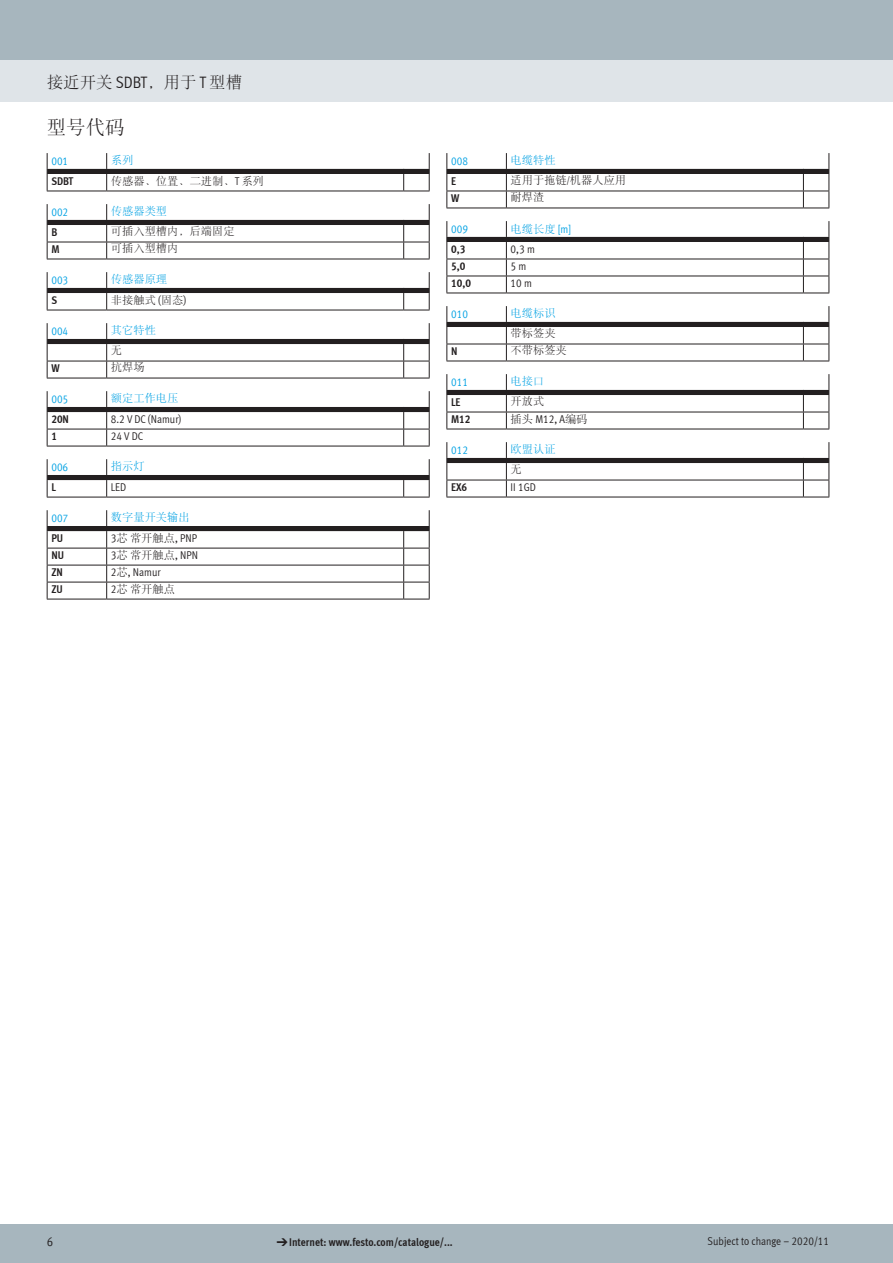
<style>
.page{position:relative;width:893px;height:1263px;background:#fff}
.page>*{position:absolute;margin:0;border:0;box-sizing:border-box;transform-origin:0 0}
.FES_title_section{font:19.5px "DF Song GB W3";color:#231f20}
.FES_title_family{font:16.5px "DF Song GB W3";color:#231f20}
.t1{font:12.75px "Meta Cond LF";color:#231f20}
.t2{font:11.25px "Meta Cond LF";color:#231f20}
.t3{font:700 11.25px "Meta Cond LF";color:#231f20}
.t4{font:11.25px "DF Song GB W3";color:#231f20}
.t5{font:11.25px/20.4px "DF Song GB W3";color:#00a1e3}
.t6{font:11.25px "Meta Cond LF";color:#00a1e3}
.s1{font-family:"Meta Cond LF"}
.s2{color:#231f20}
.s3{font-family:"DF Song GB W3"}
.s4{font-family:"Meto Pict 182";font-weight:400}
</style>
<div class="page">
<div style="left:0;top:1225px;width:893px;height:38px;background:#a7b6be"></div>
<div style="left:0;top:60px;width:893px;height:42px;background:#dfe4e8"></div>
<div style="left:0;top:0;width:893px;height:60px;background:#a7b6be"></div>
<svg style="left:47px;top:153px;width:383px;height:39px"></svg>
<svg style="left:47px;top:204px;width:383px;height:56px"></svg>
<svg style="left:47px;top:272px;width:383px;height:39px"></svg>
<svg style="left:47px;top:323px;width:383px;height:56px"></svg>
<svg style="left:47px;top:391px;width:383px;height:56px"></svg>
<svg style="left:47px;top:459px;width:383px;height:39px"></svg>
<svg style="left:47px;top:510px;width:383px;height:90px"></svg>
<svg style="left:446px;top:153px;width:383px;height:56px"></svg>
<svg style="left:446px;top:221px;width:383px;height:73px"></svg>
<svg style="left:446px;top:306px;width:383px;height:56px"></svg>
<svg style="left:446px;top:374px;width:383px;height:56px"></svg>
<svg style="left:446px;top:442px;width:383px;height:56px"></svg>
<p class="FES_title_family" style="left:47px;top:73px;width:197px">接近开关 <span class="s1">SDBT</span>，用于 <span class="s1">T</span> 型槽</p>
<p class="FES_title_section" style="left:47px;top:117px;width:79px">型号代码</p>
<p class="t6" style="left:51px;top:154px;width:18px">001</p>
<p class="t5" style="left:111px;top:149px;width:24px">系列</p>
<p class="t3" style="left:51px;top:174px;width:24px">SDBT</p>
<p class="t4" style="left:111px;top:175px;width:154px">传感器、位置、二进制、<span class="s1">T</span> 系列</p>
<p class="t6" style="left:51px;top:205px;width:18px">002</p>
<p class="t5" style="left:111px;top:201px;width:58px">传感器类型</p>
<p class="t3" style="left:51px;top:225px;width:7px">B</p>
<p class="t4" style="left:111px;top:225px;width:125px">可插入型槽内，后端固定</p>
<p class="t3" style="left:51px;top:242px;width:10px">M</p>
<p class="t4" style="left:111px;top:242px;width:69px">可插入型槽内</p>
<p class="t6" style="left:51px;top:273px;width:18px">003</p>
<p class="t5" style="left:111px;top:269px;width:58px">传感器原理</p>
<p class="t3" style="left:51px;top:293px;width:7px">S</p>
<p class="t4" style="left:111px;top:294px;width:77px">非接触式 <span class="s1">(</span>固态<span class="s1">)</span></p>
<p class="t6" style="left:51px;top:324px;width:18px">004</p>
<p class="t5" style="left:111px;top:320px;width:46px">其它特性<span class="s2">无</span></p>
<p class="t3" style="left:51px;top:361px;width:10px">W</p>
<p class="t4" style="left:111px;top:361px;width:35px">抗焊场</p>
<p class="t6" style="left:51px;top:392px;width:18px">005</p>
<p class="t5" style="left:111px;top:388px;width:69px">额定工作电压</p>
<p class="t3" style="left:51px;top:412px;width:19px">20N</p>
<p class="t2" style="left:111px;top:412px;width:72px">8.2 V DC (Namur)</p>
<p class="t3" style="left:51px;top:429px;width:7px">1</p>
<p class="t2" style="left:111px;top:429px;width:34px">24 V DC</p>
<p class="t6" style="left:51px;top:460px;width:18px">006</p>
<p class="t5" style="left:111px;top:456px;width:35px">指示灯</p>
<p class="t3" style="left:51px;top:480px;width:6px">L</p>
<p class="t2" style="left:111px;top:480px;width:17px">LED</p>
<p class="t6" style="left:51px;top:511px;width:18px">007</p>
<p class="t5" style="left:111px;top:507px;width:80px">数字量开关输出</p>
<p class="t3" style="left:51px;top:531px;width:13px">PU</p>
<p class="t2" style="left:111px;top:531px;width:88px">3<span class="s3">芯常开触点</span>, PNP</p>
<p class="t3" style="left:51px;top:548px;width:14px">NU</p>
<p class="t2" style="left:111px;top:548px;width:89px">3<span class="s3">芯常开触点</span>, NPN</p>
<p class="t3" style="left:51px;top:565px;width:13px">ZN</p>
<p class="t2" style="left:111px;top:565px;width:51px">2<span class="s3">芯</span>, Namur</p>
<p class="t3" style="left:51px;top:582px;width:13px">ZU</p>
<p class="t4" style="left:111px;top:583px;width:66px"><span class="s1">2</span>芯常开触点</p>
<p class="t6" style="left:451px;top:154px;width:18px">008</p>
<p class="t5" style="left:511px;top:149px;width:46px">电缆特性</p>
<p class="t3" style="left:451px;top:174px;width:6px">E</p>
<p class="t4" style="left:511px;top:174px;width:117px">适用于拖链/机器人应用</p>
<p class="t3" style="left:451px;top:191px;width:10px">W</p>
<p class="t4" style="left:511px;top:191px;width:35px">耐焊渣</p>
<p class="t6" style="left:451px;top:222px;width:18px">009</p>
<p class="t5" style="left:511px;top:218px;width:62px">电缆长度 <span class="s1">[m]</span></p>
<p class="t3" style="left:451px;top:242px;width:16px">0,3</p>
<p class="t2" style="left:511px;top:242px;width:26px">0,3 m</p>
<p class="t3" style="left:451px;top:259px;width:16px">5,0</p>
<p class="t2" style="left:511px;top:259px;width:17px">5 m</p>
<p class="t3" style="left:451px;top:276px;width:21px">10,0</p>
<p class="t2" style="left:511px;top:276px;width:23px">10 m</p>
<p class="t6" style="left:451px;top:307px;width:18px">010</p>
<p class="t5" style="left:511px;top:302px;width:46px">电缆标识<span class="s2">带标签夹</span></p>
<p class="t3" style="left:451px;top:344px;width:8px">N</p>
<p class="t4" style="left:511px;top:344px;width:58px">不带标签夹</p>
<p class="t6" style="left:451px;top:375px;width:18px">011</p>
<p class="t5" style="left:511px;top:370px;width:35px">电接口</p>
<p class="t3" style="left:451px;top:395px;width:11px">LE</p>
<p class="t4" style="left:511px;top:395px;width:35px">开放式</p>
<p class="t3" style="left:451px;top:412px;width:21px">M12</p>
<p class="t2" style="left:511px;top:412px;width:78px"><span class="s3">插头</span> M12, A<span class="s3">编码</span></p>
<p class="t6" style="left:451px;top:443px;width:18px">012</p>
<p class="t5" style="left:511px;top:439px;width:46px">欧盟认证<span class="s2">无</span></p>
<p class="t3" style="left:451px;top:480px;width:18px">EX6</p>
<p class="t2" style="left:511px;top:480px;width:27px">II 1GD</p>
<p class="t1" style="left:47px;top:1234px;width:8px">6</p>
<p class="t3" style="left:276px;top:1235px;width:178px"><span class="s4">d</span>Internet: www.festo.com/catalogue/...</p>
<p class="t2" style="left:708px;top:1234px;width:123px">Subject to change – 2020/11</p>
</div>
